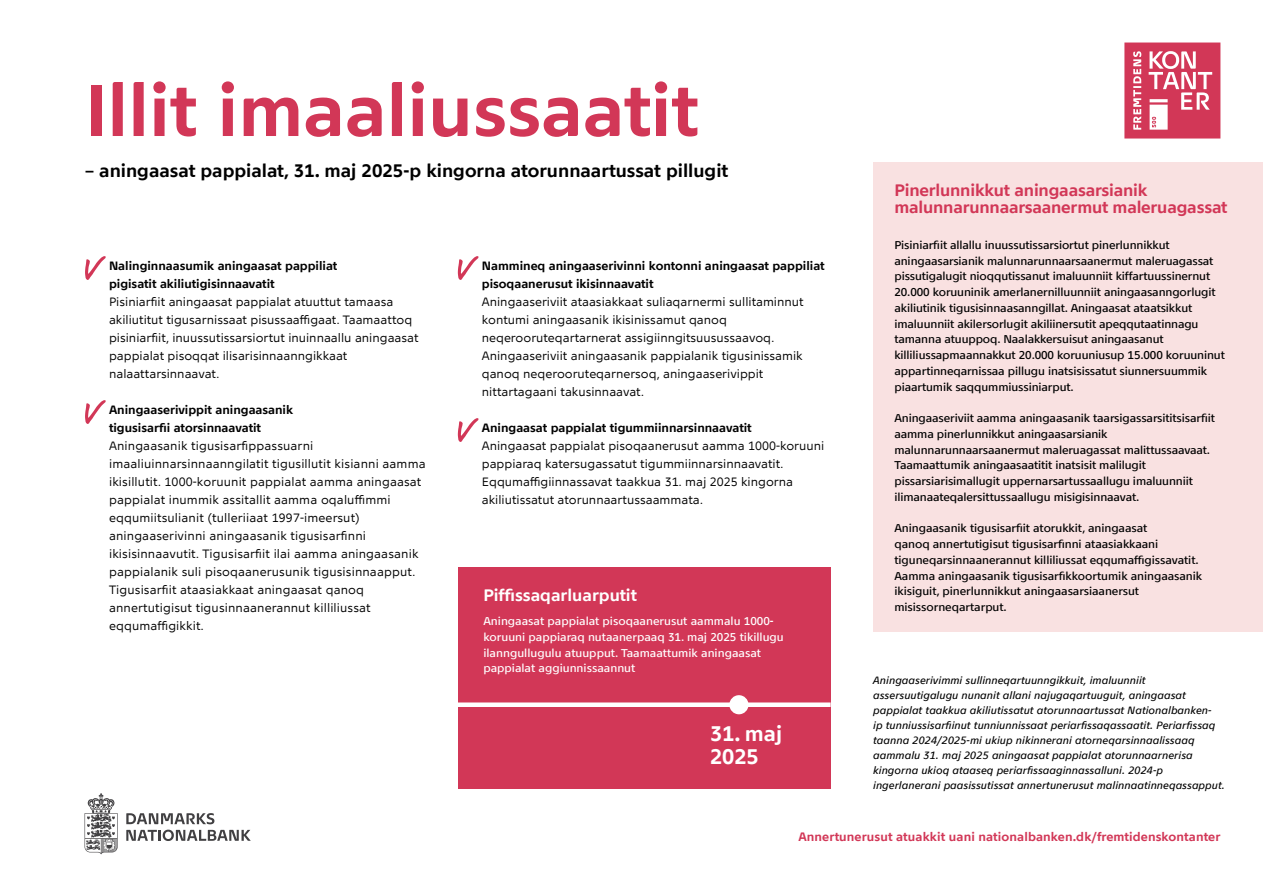
<style>
.page{position:relative;width:1263px;height:893px;background:#fff}
.page>*{position:absolute;margin:0;border:0;box-sizing:border-box;transform-origin:0 0}
.t1{font:700 72px "Nationalbank";color:#d23757}
.Underrubrik{font:700 21px "Nationalbank";color:#fff}
.Underrubrik-2{font:700 18px "Nationalbank";color:#000}
.Boks_rubrik{font:700 16.5px/16.5px "Nationalbank";letter-spacing:-.01em;color:#d23757}
.Boks_rubrik_HVID{font:700 16.5px "Nationalbank";color:#fff}
.Brød{font:700 12.15px "Nationalbank";letter-spacing:.01em;color:#d23757}
.Brød-2{font:12px/18px "Nationalbank";color:#000}
.Mellemrubrik{font:700 12px/18px "Nationalbank";color:#000}
.Boks_brød{font:500 11.25px/15.8px "Nationalbank";letter-spacing:-.01em;color:#000}
.Boks_brød_HVID{font:500 11.25px/15.8px "Nationalbank";color:#fff}
.lille_brød_kursiv{font:italic 500 10.5px/15px "Nationalbank";letter-spacing:.01em;color:#000}
</style>
<div class="page">
<div style="left:873px;top:162px;width:390px;height:470px;background:#f9e1e1"></div>
<svg style="left:85px;top:256px;width:21px;height:24px"></svg>
<svg style="left:85px;top:400px;width:21px;height:24px"></svg>
<svg style="left:458px;top:256px;width:20px;height:24px"></svg>
<svg style="left:458px;top:418px;width:20px;height:24px"></svg>
<svg style="left:126px;top:813px;width:88px;height:11px"></svg>
<svg style="left:126px;top:830px;width:125px;height:11px"></svg>
<svg style="left:85px;top:793px;width:33px;height:61px"></svg>
<div style="left:458px;top:567px;width:373px;height:222px;background:#d23757"></div>
<div style="left:458px;top:702px;width:373px;height:5px;background:#fff"></div>
<div style="left:729px;top:695px;width:19px;height:19px;background:#fff;border-radius:50%"></div>
<svg style="left:1124px;top:43px;width:96px;height:96px;background:#db627b"></svg>
<p class="t1" style="left:85px;top:67px;width:614px">Illit imaaliussaatit</p>
<p class="Underrubrik-2" style="left:85px;top:160px;width:645px">– aningaasat pappialat, 31. maj 2025-p kingorna atorunnaartussat pillugit</p>
<p class="Mellemrubrik" style="left:109px;top:257px;width:230px">Nalinginnaasumik aningaasat pappiliat pigisatit akiliutigisinnaavatit</p>
<p class="Brød-2" style="left:109px;top:293px;width:311px">Pisiniarfiit aningaasat pappialat atuuttut tamaasa akiliutitut tigusarnissaat pisussaaffigaat. Taamaattoq pisiniarfiit, inuussutissarsiortut inuinnaallu aningaasat pappialat pisoqqat ilisarisinnaanngikkaat nalaattarsinnaavat.</p>
<p class="Mellemrubrik" style="left:109px;top:401px;width:186px">Aningaaserivippit aningaasanik tigusisarfii atorsinnaavatit</p>
<p class="Brød-2" style="left:109px;top:437px;width:318px">Aningaasanik tigusisarfippassuarni imaaliuinnarsinnaanngilatit tigusillutit kisianni aamma ikisillutit. 1000-koruunit pappialat aamma aningaasat pappialat inummik assitallit aamma oqaluffimmi eqqumiitsulianit (tulleriiaat 1997-imeersut) aningaaserivinni aningaasanik tigusisarfinni ikisisinnaavutit. Tigusisarfiit ilai aamma aningaasanik pappialanik suli pisoqaanerusunik tigusisinnaapput.<br>Tigusisarfiit ataasiakkaat aningaasat qanoq annertutigisut tigusinnaanerannut killiliussat eqqumaffigikkit.</p>
<p class="Mellemrubrik" style="left:482px;top:257px;width:344px">Nammineq aningaaserivinni kontonni aningaasat pappiliat pisoqaanerusut ikisinnaavatit</p>
<p class="Brød-2" style="left:482px;top:293px;width:323px">Aningaaseriviit ataasiakkaat suliaqarnermi sullitaminnut kontumi aningaasanik ikisinissamut qanoq neqerooruteqartarnerat assigiinngitsuusussaavoq.<br>Aningaaseriviit aningaasanik pappialanik tigusinissamik qanoq neqerooruteqarnersoq, aningaaserivippit nittartagaani takusinnaavat.</p>
<p class="Mellemrubrik" style="left:482px;top:419px;width:271px">Aningaasat pappialat tigummiinnarsinnaavatit</p>
<p class="Brød-2" style="left:482px;top:437px;width:344px">Aningaasat pappialat pisoqaanerusut aamma 1000-koruuni pappiaraq katersugassatut tigummiinnarsinnaavatit.<br>Eqqumaffigiinnassavat taakkua 31. maj 2025 kingorna akiliutissatut atorunnaartussaammata.</p>
<p class="Boks_rubrik_HVID" style="left:483px;top:585px;width:155px">Piffissaqarluarputit</p>
<p class="Boks_brød_HVID" style="left:483px;top:613px;width:302px">Aningaasat pappialat pisoqaanerusut aammalu 1000- koruuni pappiaraq nutaanerpaaq 31. maj 2025 tikillugu ilanngullugulu atuupput. Taamaattumik aningaasat pappialat aggiunnissaannut</p>
<p class="Underrubrik" style="left:710px;top:721px;width:74px">31. maj</p>
<p class="Underrubrik" style="left:710px;top:743px;width:50px">2025</p>
<p class="Boks_rubrik" style="left:894px;top:182px;width:334px">Pinerlunnikkut aningaasarsianik malunnarunnaarsaanermut maleruagassat</p>
<p class="Boks_brød" style="left:894px;top:237px;width:332px">Pisiniarfiit allallu inuussutissarsiortut pinerlunnikkut aningaasarsianik malunnarunnaarsaanermut maleruagassat pissutigalugit nioqqutissanut imaluunniit kiffartuussinernut 20.000 koruuninik amerlanernilluunniit aningaasanngorlugit akiliutinik tigusisinnaasanngillat. Aningaasat ataatsikkut imaluunniit akilersorlugit akiliinersutit apeqqutaatinnagu tamanna atuuppoq. Naalakkersuisut aningaasanut killiliussapmaannakkut 20.000 koruuniusup 15.000 koruuninut appartinneqarnissaa pillugu inatsisissatut siunnersuummik piaartumik saqqummiussiniarput.</p>
<p class="Boks_brød" style="left:894px;top:410px;width:322px">Aningaaseriviit aamma aningaasanik taarsigassarsititsisarfiit aamma pinerlunnikkut aningaasarsianik malunnarunnaarsaanermut maleruagassat malittussaavaat.<br>Taamaattumik aningaasaatitit inatsisit malilugit pissarsiarisimallugit uppernarsartussaallugu imaluunniit ilimanaateqalersittussaallugu misigisinnaavat.</p>
<p class="Boks_brød" style="left:894px;top:520px;width:309px">Aningaasanik tigusisarfiit atorukkit, aningaasat<br>qanoq annertutigisut tigusisarfinni ataasiakkaani tiguneqarsinnaanerannut killiliussat eqqumaffigissavatit.<br>Aamma aningaasanik tigusisarfikkoortumik aningaasanik ikisiguit, pinerlunnikkut aningaasarsiaanersut misissorneqartarput.</p>
<p class="lille_brød_kursiv" style="left:873px;top:673px;width:353px">Aningaaserivimmi sullinneqartuunngikkuit, imaluunniit assersuutigalugu nunanit allani najugaqartuuguit, aningaasat pappialat taakkua akiliutissatut atorunnaartussat Nationalbanken-<br>ip tunniussisarfiinut tunniunnissaat periarfissaqassaatit. Periarfissaq taanna 2024/2025-mi ukiup nikinnerani atorneqarsinnaalissaaq aammalu 31. maj 2025 aningaasat pappialat atorunnaarnerisa kingorna ukioq ataaseq periarfissaaginnassalluni. 2024-p ingerlanerani paasissutissat annertunerusut malinnaatinneqassapput.</p>
<p class="Brød" style="left:798px;top:829px;width:424px">Annertunerusut atuakkit uani nationalbanken.dk/fremtidenskontanter</p>
</div>
